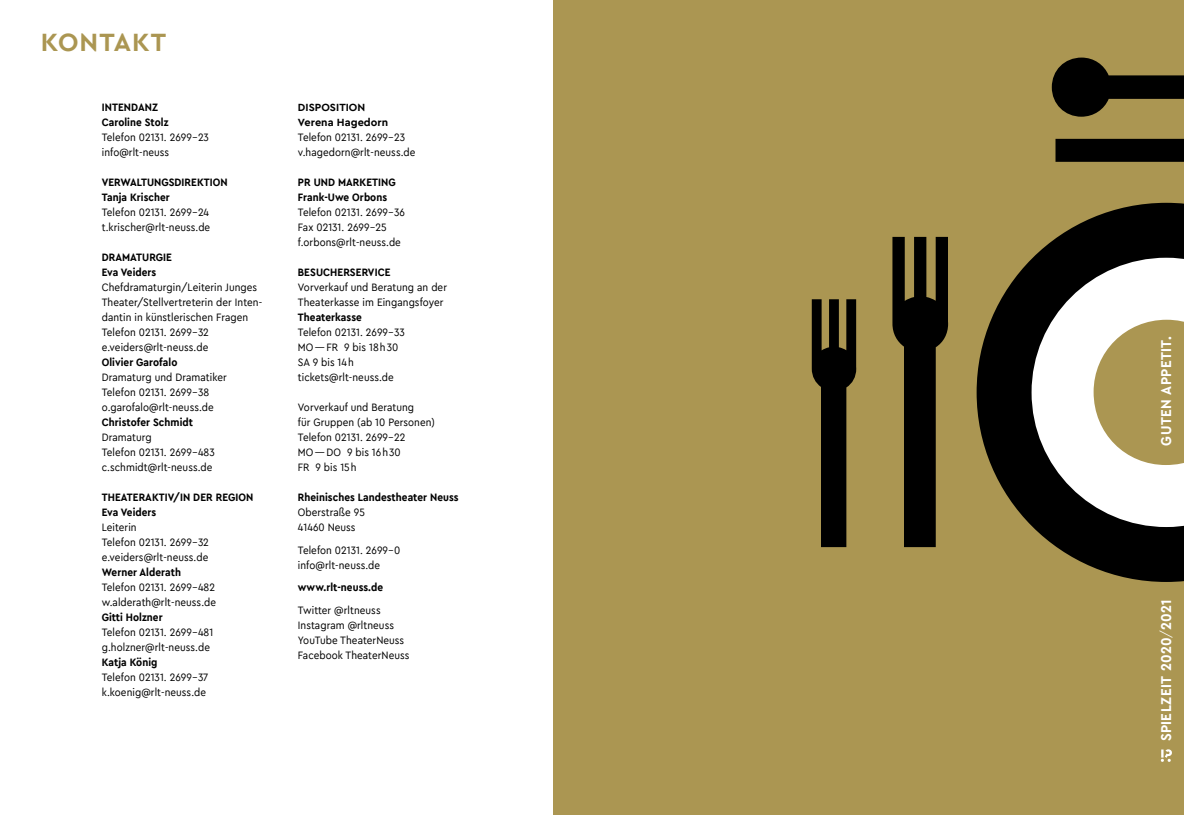
<style>
.page{position:relative;width:1184px;height:815px;background:#fff}
.page>*{position:absolute;margin:0;border:0;box-sizing:border-box;transform-origin:0 0}
.t1{font:700 26.25px "Cera RLT";letter-spacing:.035em;color:#ab9652}
.t2{font:700 15px "Cera RLT Compact";letter-spacing:.025em;color:#fff}
.t3{font:11.25px/15px "Cera RLT Compact";letter-spacing:.005em;color:#000}
.t4{font:700 11.25px/15px "Cera RLT Compact";letter-spacing:.005em;color:#000}
.t5{font:700 11px/15px "Cera RLT";letter-spacing:.005em;color:#000}
.s1{font-weight:300}
</style>
<div class="page">
<div style="left:553px;top:0;width:630px;height:815px;background:#ab9652"></div>
<svg style="left:976px;top:242px;width:75px;height:301px;fill:#000"></svg>
<svg style="left:1031px;top:258px;width:20px;height:269px;background:#565656"></svg>
<svg style="left:892px;top:237px;width:56px;height:310px"></svg>
<svg style="left:811px;top:299px;width:45px;height:248px"></svg>
<svg style="left:1051px;top:0;width:133px;height:815px"></svg>
<h1 class="t1" style="left:41px;top:25px;width:127px">KONTAKT</h1>
<p class="t4" style="left:102px;top:100px;width:68px">INTENDANZ<br>Caroline Stolz</p>
<p class="t3" style="left:102px;top:129px;width:109px">Telefon 02131. 2699-23 info@rlt-neuss</p>
<p class="t4" style="left:102px;top:175px;width:128px">VERWALTUNGSDIREKTION<br>Tanja Krischer</p>
<p class="t3" style="left:102px;top:204px;width:110px">Telefon 02131. 2699-24 t.krischer@rlt-neuss.de</p>
<p class="t4" style="left:102px;top:250px;width:72px">DRAMATURGIE<br>Eva Veiders</p>
<p class="t3" style="left:102px;top:279px;width:162px">Chefdramaturgin/Leiterin Junges<br>Theater/Stellvertreterin der Inten&shy;dantin in künstlerischen Fragen<br>Telefon 02131. 2699-32 e.veiders@rlt-neuss.de</p>
<p class="t4" style="left:102px;top:354px;width:77px">Olivier Garofalo</p>
<p class="t3" style="left:102px;top:369px;width:127px">Dramaturg und Dramatiker<br>Telefon 02131. 2699-38 o.garofalo@rlt-neuss.de</p>
<p class="t4" style="left:102px;top:414px;width:93px">Christofer Schmidt</p>
<p class="t3" style="left:102px;top:429px;width:114px">Dramaturg<br>Telefon 02131. 2699-483 c.schmidt@rlt-neuss.de</p>
<p class="t4" style="left:102px;top:489px;width:153px">THEATERAKTIV/IN DER REGION<br>Eva Veiders</p>
<p class="t3" style="left:102px;top:519px;width:109px">Leiterin<br>Telefon 02131. 2699-32 e.veiders@rlt-neuss.de</p>
<p class="t4" style="left:102px;top:564px;width:81px">Werner Alderath</p>
<p class="t3" style="left:102px;top:579px;width:116px">Telefon 02131. 2699-482 w.alderath@rlt-neuss.de</p>
<p class="t4" style="left:102px;top:609px;width:62px">Gitti Holzner</p>
<p class="t3" style="left:102px;top:624px;width:113px">Telefon 02131. 2699-481 g.holzner@rlt-neuss.de</p>
<p class="t4" style="left:102px;top:654px;width:57px">Katja König</p>
<p class="t3" style="left:102px;top:669px;width:108px">Telefon 02131. 2699-37 k.koenig@rlt-neuss.de</p>
<p class="t5" style="left:298px;top:100px;width:92px">DISPOSITION<br>Verena Hagedorn</p>
<p class="t3" style="left:298px;top:129px;width:119px">Telefon 02131. 2699-23 v.hagedorn@rlt-neuss.de</p>
<p class="t4" style="left:298px;top:175px;width:99px">PR UND MARKETING<br>Frank-Uwe Orbons</p>
<p class="t3" style="left:298px;top:204px;width:109px">Telefon 02131. 2699-36<br>Fax 02131. 2699-25 f.orbons@rlt-neuss.de</p>
<p class="t4" style="left:298px;top:265px;width:94px">BESUCHERSERVICE</p>
<p class="t3" style="left:298px;top:279px;width:151px">Vorverkauf und Beratung an der<br>Theaterkasse im Eingangsfoyer</p>
<p class="t4" style="left:298px;top:310px;width:65px">Theaterkasse</p>
<p class="t3" style="left:298px;top:324px;width:108px">Telefon 02131. 2699-33<br>MO — FR 9 bis 18h30<br>SA 9 bis 14h tickets@rlt-neuss.de</p>
<p class="t3" style="left:298px;top:399px;width:139px">Vorverkauf und Beratung<br>für Gruppen (ab 10 Personen)<br>Telefon 02131. 2699-22<br>MO — DO 9 bis 16h30<br>FR 9 bis 15h</p>
<p class="t4" style="left:298px;top:489px;width:162px">Rheinisches Landestheater Neuss</p>
<p class="t3" style="left:298px;top:504px;width:68px">Oberstraße 95<br>41460 Neuss</p>
<p class="t3" style="left:298px;top:542px;width:104px">Telefon 02131. 2699-0 info@rlt-neuss.de</p>
<p class="t4" style="left:298px;top:579px;width:87px">www.rlt-neuss.de</p>
<p class="t3" style="left:298px;top:602px;width:113px">Twitter @rltneuss<br>Instagram @rltneuss<br>YouTube TheaterNeuss<br>Facebook TheaterNeuss</p>
<h2 class="t2" style="left:1156px;top:445px;width:111px;rotate:-90deg">GUTEN APPETIT.</h2>
<h2 class="t2" style="left:1156px;top:741px;width:144px;rotate:-90deg">SPIELZEIT 2020<span class="s1">/</span>2021</h2>
</div>
